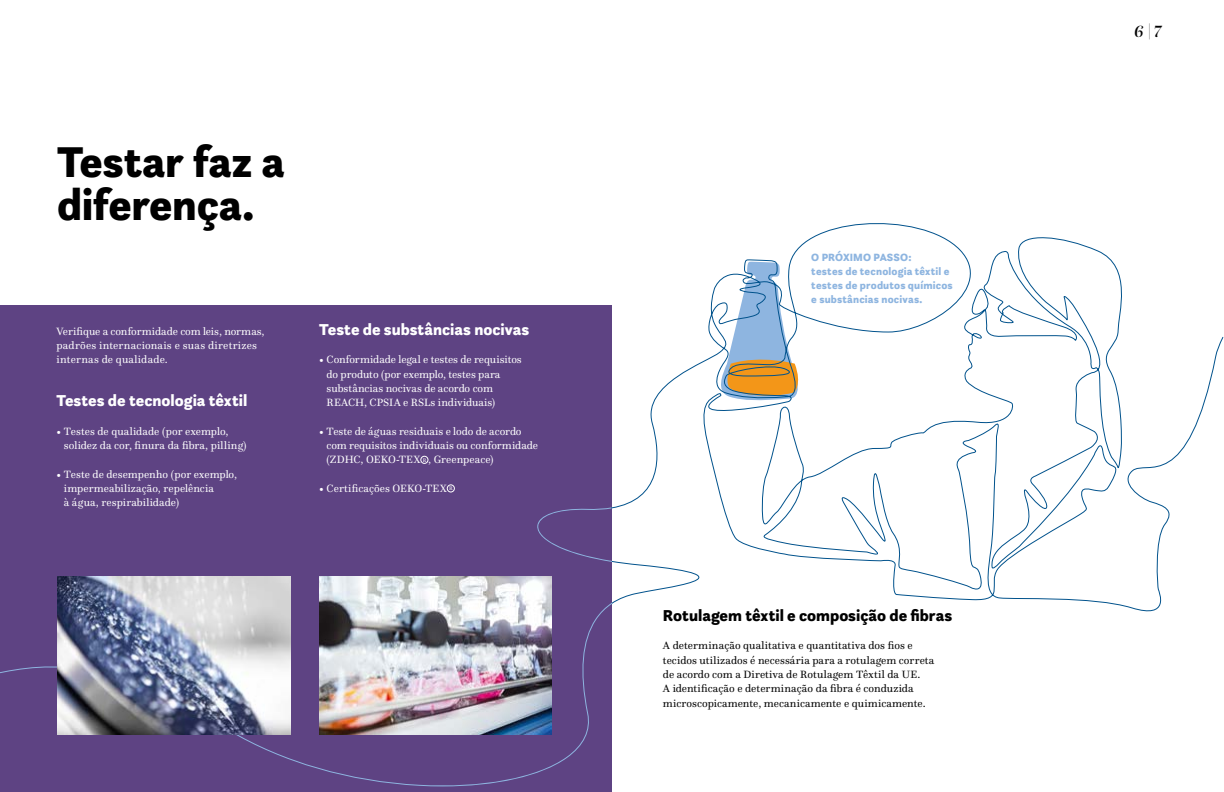
<style>
.page{position:relative;width:1224px;height:792px;background:#fff}
.page>*{position:absolute;margin:0;border:0;box-sizing:border-box;transform-origin:0 0}
.t1{font:900 45px/42.9px "Questa Sans";letter-spacing:-.005em;color:#000}
.t2{font:italic 500 17px "Questa Grande";color:#000}
.t3{font:900 16.5px "Questa Sans";color:#fff}
.t4{font:900 16.5px "Questa Sans";color:#000}
.t5{font:11px/14.3px "Questa";letter-spacing:.005em;color:#fff}
.t6{font:11px/14.3px "Questa";letter-spacing:.01em;color:#000}
.t7{font:900 11px/14.3px "Questa Sans";letter-spacing:.015em;color:#8eb5e0}
</style>
<div class="page">
<div style="left:0;top:305px;width:612px;height:487px;background:#5e4383"></div>
<svg style="left:0;top:507px;width:610px;height:280px"></svg>
<img style="left:57px;top:577px;width:233px;height:157px">
<div style="left:421px;top:456px;width:7px;height:8px;border:1px solid #fff;border-radius:50%"></div>
<div style="left:447px;top:485px;width:8px;height:7px;border:1px solid #fff;border-radius:50%"></div>
<svg style="left:610px;top:223px;width:614px;height:389px"></svg>
<h1 class="t1" style="left:57px;top:140px;width:229px">Testar faz a diferença.</h1>
<p class="t5" style="left:57px;top:324px;width:210px">Verifique a conformidade com leis, normas, padrões internacionais e suas diretrizes internas de qualidade.</p>
<h3 class="t3" style="left:57px;top:390px;width:192px">Testes de tecnologia têxtil</h3>
<p class="t5" style="left:64px;top:424px;width:184px;text-indent:-7px">• Testes de qualidade (por exemplo, solidez da cor, finura da fibra, pilling)</p>
<p class="t5" style="left:64px;top:467px;width:175px;text-indent:-7px">• Teste de desempenho (por exemplo, impermeabilização, repelência<br>à água, respirabilidade)</p>
<h3 class="t3" style="left:319px;top:318px;width:212px">Teste de substâncias nocivas</h3>
<p class="t5" style="left:327px;top:352px;width:197px;text-indent:-7px">• Conformidade legal e testes de requisitos do produto (por exemplo, testes para substâncias nocivas de acordo com REACH, CPSIA e RSLs individuais)</p>
<p class="t5" style="left:327px;top:424px;width:213px;text-indent:-7px">• Teste de águas residuais e lodo de acordo com requisitos individuais ou conformidade (ZDHC, OEKO-TEX <sup>R</sup> , Greenpeace)</p>
<p class="t5" style="left:319px;top:481px;width:135px">• Certificações OEKO-TEX <sup>R</sup></p>
<p class="t7" style="left:811px;top:250px;width:143px">O PRÓXIMO PASSO:<br>testes de tecnologia têxtil e testes de produtos químicos e substâncias nocivas.</p>
<h3 class="t4" style="left:663px;top:604px;width:291px">Rotulagem têxtil e composição de fibras</h3>
<p class="t6" style="left:663px;top:638px;width:273px">A determinação qualitativa e quantitativa dos fios e tecidos utilizados é necessária para a rotulagem correta de acordo com a Diretiva de Rotulagem Têxtil da UE.<br>A identificação e determinação da fibra é conduzida microscopicamente, mecanicamente e quimicamente.</p>
<h2 class="t2" style="left:1134px;top:21px;width:29px">6 |7</h2>
</div>
